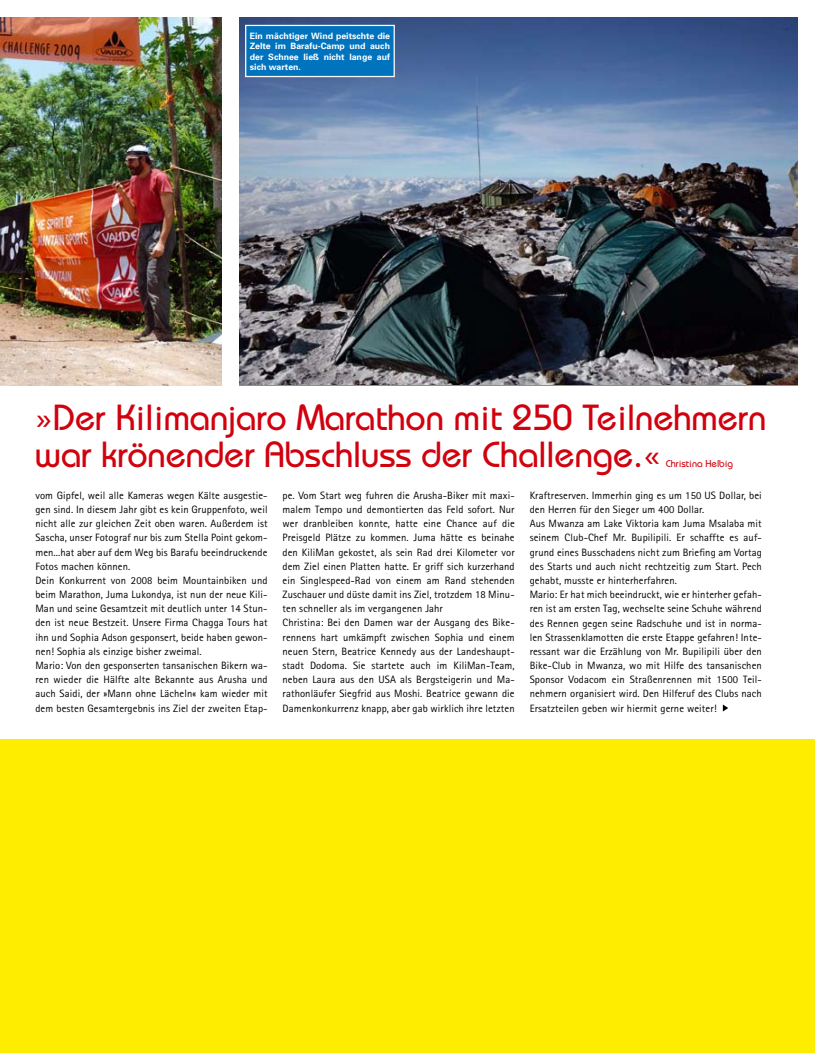
<style>
.page{position:relative;width:815px;height:1053px;background:#fff}
.page>*{position:absolute;margin:0;border:0;box-sizing:border-box;transform-origin:0 0}
.t1{font:500 36.25px/36.2px "Bauhaus";color:#d1010e}
.t2{font:10.62px/14.1px "Rotis Sans Serif";letter-spacing:.01em;color:#000}
.t3{font:500 10px "Bauhaus";color:#d1010e}
.t4{font:700 8.75px/10.5px "Univers";color:#fff;text-align:justify}
</style>
<div class="page">
<img style="left:0;top:18px;width:221px;height:367px">
<img style="left:239px;top:18px;width:558px;height:366px">
<div style="left:246px;top:25px;width:148px;height:51px;background:#0073be"></div>
<div style="left:245px;top:25px;width:150px;height:52px;border:1px solid #fff"></div>
<div style="left:0;top:739px;width:815px;height:313px;background:#ffed00"></div>
<svg style="left:723px;top:704px;width:5px;height:7px"></svg>
<p class="t4" style="left:250px;top:30px;width:142px">Ein mächtiger Wind peitschte die Zelte im Barafu-Camp und auch der Schnee ließ nicht lange auf sich warten.</p>
<h1 class="t1" style="left:35px;top:399px;width:733px">»Der Kilimanjaro Marathon mit 250 Teilnehmern war krönender Abschluss der Challenge.«</h1>
<p class="t3" style="left:666px;top:457px;width:69px">Christina Helbig</p>
<p class="t2" style="left:35px;top:488px;width:234px">vom Gipfel, weil alle Kameras wegen Kälte ausgestie&shy;gen sind. In diesem Jahr gibt es kein Gruppenfoto, weil nicht alle zur gleichen Zeit oben waren. Außerdem ist Sascha, unser Fotograf nur bis zum Stella Point gekom&shy;men...hat aber auf dem Weg bis Barafu beeindruckende Fotos machen können.<br>Dein Konkurrent von 2008 beim Mountainbiken und beim Marathon, Juma Lukondya, ist nun der neue Kili-Man und seine Gesamtzeit mit deutlich unter 14 Stun&shy;den ist neue Bestzeit. Unsere Firma Chagga Tours hat ihn und Sophia Adson gesponsert, beide haben gewon&shy;nen! Sophia als einzige bisher zweimal.<br>Mario: Von den gesponserten tansanischen Bikern wa&shy;ren wieder die Hälfte alte Bekannte aus Arusha und auch Saidi, der »Mann ohne Lächeln« kam wieder mit dem besten Gesamtergebnis ins Ziel der zweiten Etap-</p>
<p class="t2" style="left:283px;top:488px;width:234px">pe. Vom Start weg fuhren die Arusha-Biker mit maxi&shy;malem Tempo und demontierten das Feld sofort. Nur wer dranbleiben konnte, hatte eine Chance auf die Preisgeld Plätze zu kommen. Juma hätte es beinahe den KiliMan gekostet, als sein Rad drei Kilometer vor dem Ziel einen Platten hatte. Er griff sich kurzerhand ein Singlespeed-Rad von einem am Rand stehenden Zuschauer und düste damit ins Ziel, trotzdem 18 Minu&shy;ten schneller als im vergangenen Jahr<br>Christina: Bei den Damen war der Ausgang des Bike&shy;rennens hart umkämpft zwischen Sophia und einem neuen Stern, Beatrice Kennedy aus der Landeshaupt&shy;stadt Dodoma. Sie startete auch im KiliMan-Team, neben Laura aus den USA als Bergsteigerin und Ma&shy;rathonläufer Siegfrid aus Moshi. Beatrice gewann die Damenkonkurrenz knapp, aber gab wirklich ihre letzten</p>
<p class="t2" style="left:530px;top:488px;width:234px">Kraftreserven. Immerhin ging es um 150 US Dollar, bei den Herren für den Sieger um 400 Dollar.<br>Aus Mwanza am Lake Viktoria kam Juma Msalaba mit seinem Club-Chef Mr. Bupilipili. Er schaffte es auf&shy;grund eines Busschadens nicht zum Briefing am Vortag des Starts und auch nicht rechtzeitig zum Start. Pech gehabt, musste er hinterherfahren.<br>Mario: Er hat mich beeindruckt, wie er hinterher gefah&shy;ren ist am ersten Tag, wechselte seine Schuhe während des Rennen gegen seine Radschuhe und ist in norma&shy;len Strassenklamotten die erste Etappe gefahren! Inte&shy;ressant war die Erzählung von Mr. Bupilipili über den Bike-Club in Mwanza, wo mit Hilfe des tansanischen Sponsor Vodacom ein Straßenrennen mit 1500 Teil&shy;nehmern organisiert wird. Den Hilferuf des Clubs nach Ersatzteilen geben wir hiermit gerne weiter!</p>
</div>
